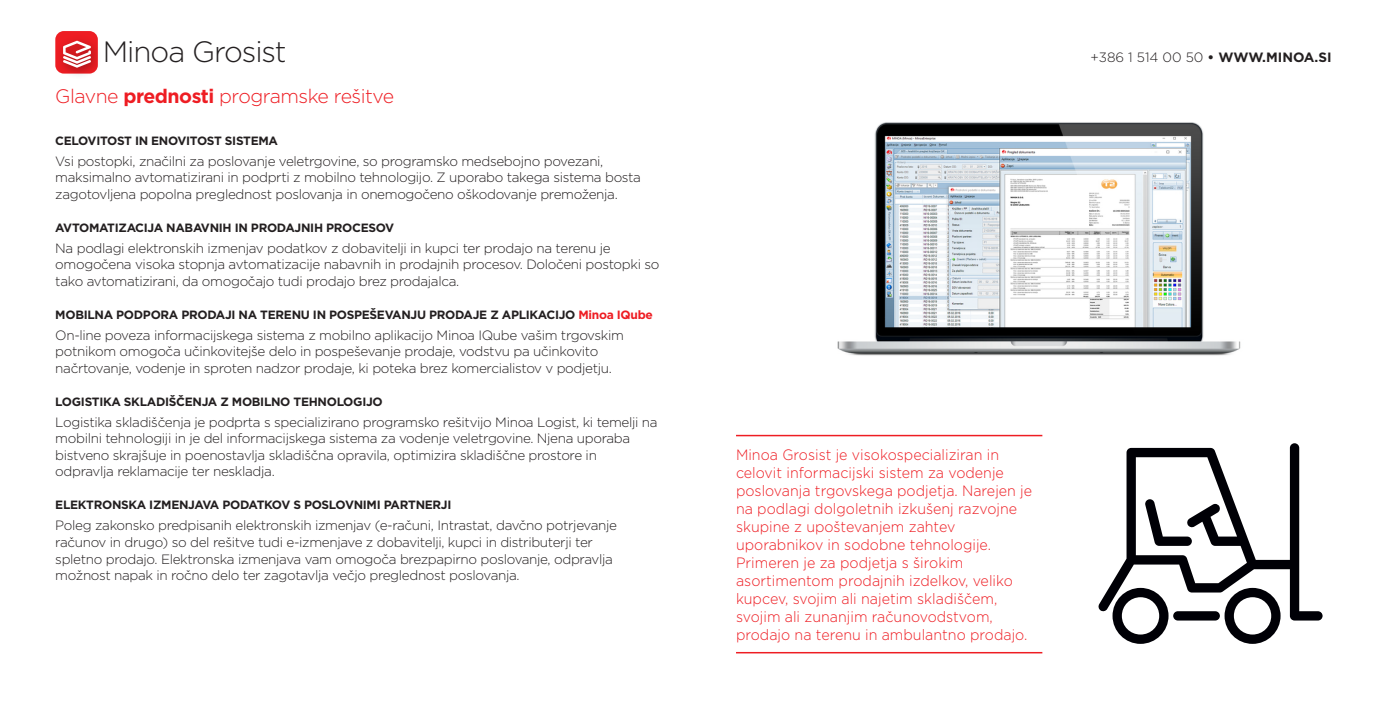
<style>
.page{position:relative;width:1387px;height:706px;background:#fff}
.page>*{position:absolute;margin:0;border:0;box-sizing:border-box;transform-origin:0 0}
.t1{font:300 29.4px "Gotham";letter-spacing:-.035em;color:#231f20}
.t2{font:300 19.5px "Gotham";letter-spacing:-.025em;color:#ee1d23}
.t3{font:300 15px/18px "Gotham";color:#ee1d23;scale:.95 1}
.t4{font:300 13.5px/16.5px "Gotham";letter-spacing:-.025em;color:#231f20}
.t5{font:700 13.5px "Gotham";color:#231f20}
.t6{font:700 12px "Gotham";letter-spacing:-.025em;color:#231f20}
.s1{font-weight:700}
.s2{color:#ee1d23}
.s3{font-weight:300}
</style>
<div class="page">
<hr style="left:736px;top:435px;width:306px;height:1px;background:#ee1d23">
<hr style="left:736px;top:652px;width:306px;height:1px;background:#ee1d23">
<img style="left:55px;top:31px;width:43px;height:44px">
<svg style="left:63px;top:41px;width:28px;height:27px"></svg>
<img style="left:837px;top:122px;width:404px;height:234px">
<svg style="left:1098px;top:443px;width:224px;height:177px"></svg>
<svg style="left:1144px;top:499px;width:47px;height:47px"></svg>
<svg style="left:1112px;top:588px;width:168px;height:56px"></svg>
<h1 class="t1" style="left:103px;top:33px;width:185px">Minoa Grosist</h1>
<h2 class="t2" style="left:55px;top:84px;width:340px">Glavne <span class="s1">prednosti</span> programske rešitve</h2>
<p class="t6" style="left:55px;top:133px;width:224px">CELOVITOST IN ENOVITOST SISTEMA</p>
<p class="t4" style="left:55px;top:152px;width:587px">Vsi postopki, značilni za poslovanje veletrgovine, so programsko medsebojno povezani, maksimalno avtomatizirani in podprti z mobilno tehnologijo. Z uporabo takega sistema bosta zagotovljena popolna preglednost poslovanja in onemogočeno oškodovanje premoženja.</p>
<p class="t6" style="left:55px;top:220px;width:340px">AVTOMATIZACIJA NABAVNIH IN PRODAJNIH PROCESOV</p>
<p class="t4" style="left:55px;top:239px;width:605px">Na podlagi elektronskih izmenjav podatkov z dobavitelji in kupci ter prodajo na terenu je omogočena visoka stopnja avtomatizacije nabavnih in prodajnih procesov. Določeni postopki so tako avtomatizirani, da omogočajo tudi prodajo brez prodajalca.</p>
<p class="t6" style="left:55px;top:307px;width:599px">MOBILNA PODPORA PRODAJI NA TERENU IN POSPEŠEVANJU PRODAJE Z APLIKACIJO <span class="s2">Minoa IQube</span></p>
<p class="t4" style="left:55px;top:326px;width:570px">On-line poveza informacijskega sistema z mobilno aplikacijo Minoa IQube vašim trgovskim potnikom omogoča učinkovitejše delo in pospeševanje prodaje, vodstvu pa učinkovito načrtovanje, vodenje in sproten nadzor prodaje, ki poteka brez komercialistov v podjetju.</p>
<p class="t6" style="left:55px;top:394px;width:329px">LOGISTIKA SKLADIŠČENJA Z MOBILNO TEHNOLOGIJO</p>
<p class="t4" style="left:55px;top:413px;width:603px">Logistika skladiščenja je podprta s specializirano programsko rešitvijo Minoa Logist, ki temelji na mobilni tehnologiji in je del informacijskega sistema za vodenje veletrgovine. Njena uporaba bistveno skrajšuje in poenostavlja skladiščna opravila, optimizira skladiščne prostore in odpravlja reklamacije ter neskladja.</p>
<p class="t6" style="left:55px;top:497px;width:397px">ELEKTRONSKA IZMENJAVA PODATKOV S POSLOVNIMI PARTNERJI</p>
<p class="t4" style="left:55px;top:517px;width:563px">Poleg zakonsko predpisanih elektronskih izmenjav (e-računi, Intrastat, davčno potrjevanje računov in drugo) so del rešitve tudi e-izmenjave z dobavitelji, kupci in distributerji ter spletno prodajo. Elektronska izmenjava vam omogoča brezpapirno poslovanje, odpravlja možnost napak in ročno delo ter zagotavlja večjo preglednost poslovanja.</p>
<p class="t5" style="left:1090px;top:48px;width:243px"><span class="s3">+386 1 514 00 50</span> • WWW.MINOA.SI</p>
<p class="t3" style="left:736px;top:445px;width:313px">Minoa Grosist je visokospecializiran in celovit informacijski sistem za vodenje poslovanja trgovskega podjetja. Narejen je na podlagi dolgoletnih izkušenj razvojne skupine z upoštevanjem zahtev uporabnikov in sodobne tehnologije.<br>Primeren je za podjetja s širokim asortimentom prodajnih izdelkov, veliko kupcev, svojim ali najetim skladiščem, svojim ali zunanjim računovodstvom, prodajo na terenu in ambulantno prodajo.</p>
</div>
